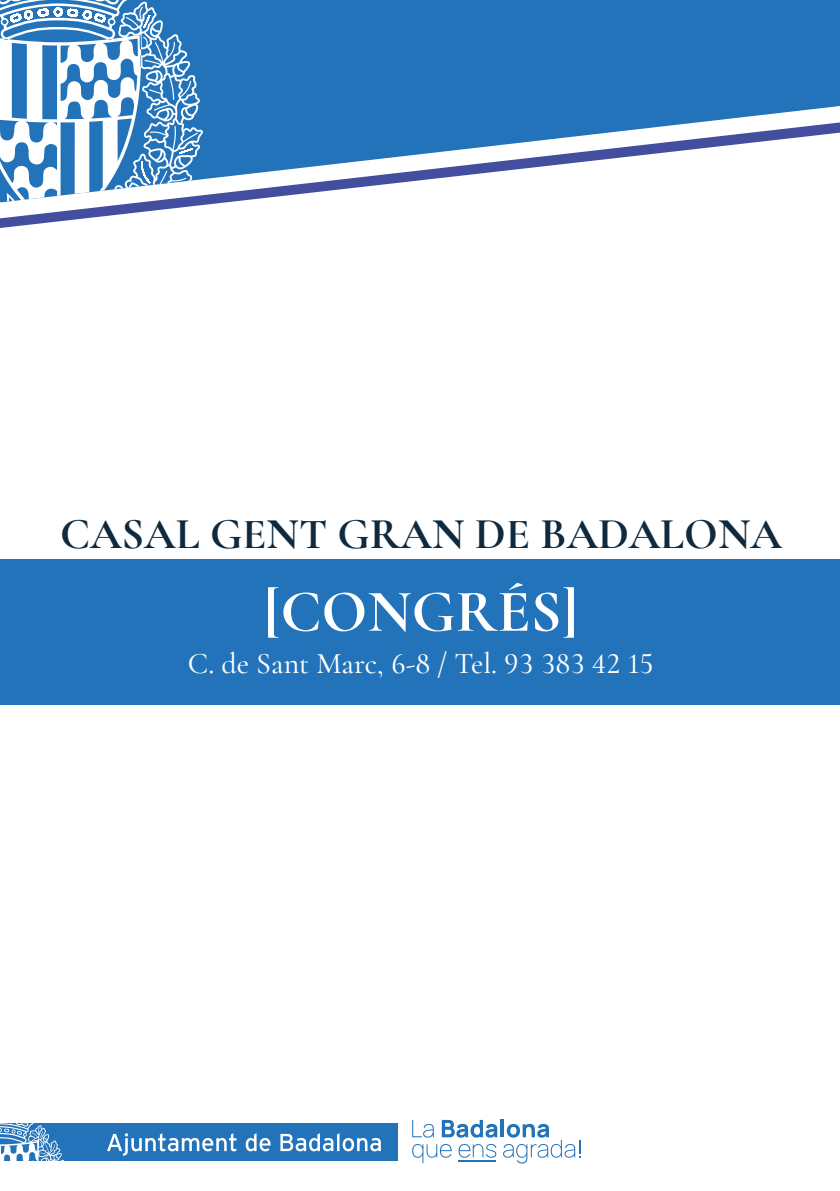
<style>
.page{position:relative;width:840px;height:1191px;background:#fff}
.page>*{position:absolute;margin:0;border:0;box-sizing:border-box;transform-origin:0 0}
.t1{font:700 60px "Cormorant Garamond";color:#fff}
.t2{font:700 44px "Cormorant Garamond";color:#0f293e}
.t3{font:500 30px "Cormorant Garamond";color:#fff}
</style>
<div class="page">
<div style="left:0;top:559px;width:839px;height:146px;background:#2273b9"></div>
<div style="left:0;top:1123px;width:397px;height:38px;background:#2273b9"></div>
<svg style="left:0;top:1123px;width:65px;height:38px"></svg>
<svg style="left:107px;top:1133px;width:273px;height:22px"></svg>
<svg style="left:412px;top:1119px;width:21px;height:18px"></svg>
<svg style="left:441px;top:1119px;width:56px;height:18px"></svg>
<hr style="left:500px;top:1119px;width:3px;height:18px;background:#2273b9">
<svg style="left:412px;top:1144px;width:39px;height:19px"></svg>
<svg style="left:458px;top:1144px;width:38px;height:13px"></svg>
<svg style="left:503px;top:1123px;width:77px;height:40px"></svg>
<hr style="left:458px;top:1160px;width:38px;height:1px;background:#2273b9">
<div style="left:205px;top:0;width:634px;height:120px;background:#2273b9"></div>
<svg style="left:0;top:0;width:205px;height:120px;fill:#2374b9"></svg>
<svg style="left:0;top:120px;width:839px;height:108px"></svg>
<h2 class="t2" style="left:60px;top:507px;width:723px">CASAL GENT GRAN DE BADALONA</h2>
<h1 class="t1" style="left:264px;top:574px;width:315px">[CONGRÉS]</h1>
<p class="t3" style="left:188px;top:645px;width:466px">C. de Sant Marc, 6-8 / Tel. 93 383 42 15</p>
</div>
